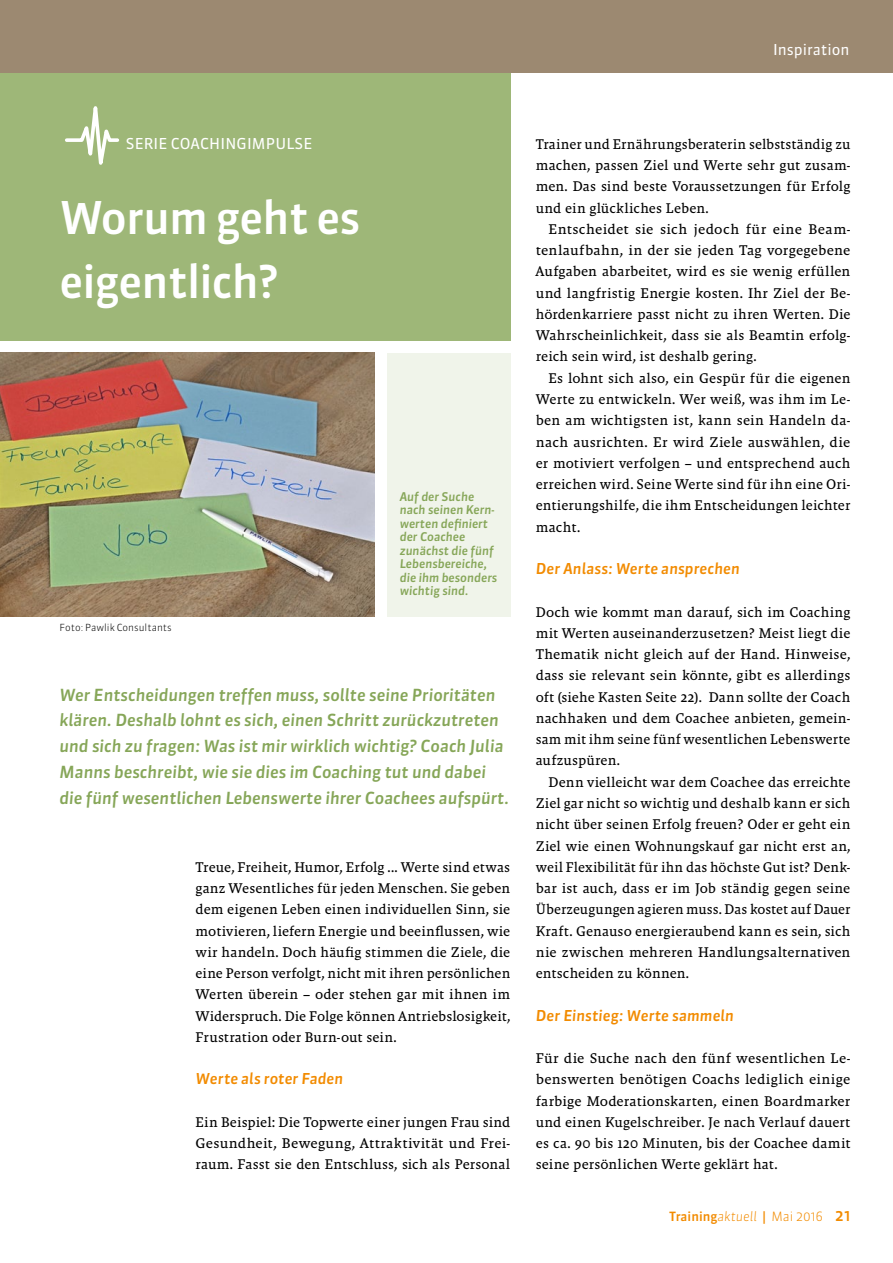
<style>
.page{position:relative;width:893px;height:1263px;background:#fff}
.page>*{position:absolute;margin:0;border:0;box-sizing:border-box;transform-origin:0 0}
.Head{font:500 45px "Sanuk OT";letter-spacing:-.02em;color:#fff}
.Vorspann{font:italic 500 16.65px/25.8px "Sanuk OT";color:#86a658}
.Zwischentitel{font:italic 500 15px "Sanuk OT";letter-spacing:.005em;color:#f28b00}
.Stichzeile{font:15px "Sanuk OT";letter-spacing:.01em;color:#fff}
.Fließtext_ohne_Einzu{font:14.25px/21.3px "Malaga Reg";letter-spacing:.005em;color:#000;text-align:justify}
.Fließtext{font:14.25px/21.3px "Malaga Reg";letter-spacing:.005em;color:#000;text-align:justify}
.t1{font:500 12.75px "Sanuk OT";color:#f28b00}
.BU{font:italic 500 12px/13.5px "Sanuk OT";color:#86a658}
.Quelle{font:300 9.75px "Sanuk OT";color:#000}
.s1{font-weight:300;font-style:italic}
.s2{font-weight:300}
.s3{font-size:15px}
</style>
<div class="page">
<div style="left:0;top:44px;width:510px;height:297px;background:#9eb778"></div>
<img style="left:0;top:353px;width:374px;height:264px">
<div style="left:0;top:0;width:893px;height:72px;background:#9c8971"></div>
<div style="left:387px;top:353px;width:123px;height:264px;background:#f0f4ea"></div>
<svg style="left:65px;top:106px;width:55px;height:59px"></svg>
<p class="Stichzeile" style="left:773px;top:41px;width:78px">Inspiration</p>
<p class="Stichzeile" style="left:126px;top:134px;width:188px">SERIE COACHINGIMPULSE</p>
<p class="Head" style="left:59px;top:190px;width:302px">Worum geht es</p>
<p class="Head" style="left:59px;top:253px;width:221px">eigentlich?</p>
<p class="Quelle" style="left:60px;top:621px;width:114px">Foto: Pawlik Consultants</p>
<p class="BU" style="left:400px;top:490px;width:99px">Auf der Suche nach seinen Kern&shy;werten definiert der Coachee zunächst die fünf<br>Lebensbereiche, die ihm besonders wichtig sind.</p>
<p class="Vorspann" style="left:60px;top:682px;width:451px">Wer Entscheidungen treffen muss, sollte seine Prioritäten klären. Deshalb lohnt es sich, einen Schritt zurückzutreten und sich zu fragen: Was ist mir wirklich wichtig? Coach Julia Manns beschreibt, wie sie dies im Coaching tut und dabei die fünf wesentlichen Lebenswerte ihrer Coachees aufspürt.</p>
<p class="Fließtext_ohne_Einzu" style="left:196px;top:856px;width:316px">Treue, Freiheit, Humor, Erfolg ... Werte sind etwas ganz Wesentliches für jeden Menschen. Sie geben dem eigenen Leben einen individuellen Sinn, sie motivieren, liefern Energie und beeinflussen, wie wir handeln. Doch häufig stimmen die Ziele, die eine Person verfolgt, nicht mit ihren persönlichen Werten überein – oder stehen gar mit ihnen im Widerspruch. Die Folge können Antriebslosigkeit, Frustration oder Burn-out sein.</p>
<p class="Zwischentitel" style="left:196px;top:1069px;width:149px">Werte als roter Faden</p>
<p class="Fließtext_ohne_Einzu" style="left:196px;top:1111px;width:316px">Ein Beispiel: Die Topwerte einer jungen Frau sind Gesundheit, Bewegung, Attraktivität und Frei&shy;raum. Fasst sie den Entschluss, sich als Personal</p>
<p class="Fließtext_ohne_Einzu" style="left:536px;top:133px;width:316px">Trainer und Ernährungsberaterin selbstständig zu machen, passen Ziel und Werte sehr gut zusam&shy;men. Das sind beste Voraussetzungen für Erfolg und ein glückliches Leben.</p>
<p class="Fließtext" style="left:536px;top:218px;width:316px;text-indent:13px">Entscheidet sie sich jedoch für eine Beam&shy;tenlaufbahn, in der sie jeden Tag vorgegebene Aufgaben abarbeitet, wird es sie wenig erfüllen und langfristig Energie kosten. Ihr Ziel der Be&shy;hördenkarriere passt nicht zu ihren Werten. Die Wahrscheinlichkeit, dass sie als Beamtin erfolg&shy;reich sein wird, ist deshalb gering.</p>
<p class="Fließtext" style="left:536px;top:367px;width:316px;text-indent:13px">Es lohnt sich also, ein Gespür für die eigenen Werte zu entwickeln. Wer weiß, was ihm im Le&shy;ben am wichtigsten ist, kann sein Handeln da&shy;nach ausrichten. Er wird Ziele auswählen, die er motiviert verfolgen – und entsprechend auch erreichen wird. Seine Werte sind für ihn eine Ori&shy;entierungshilfe, die ihm Entscheidungen leichter macht.</p>
<p class="Zwischentitel" style="left:536px;top:559px;width:206px">Der Anlass: Werte ansprechen</p>
<p class="Fließtext_ohne_Einzu" style="left:536px;top:601px;width:316px">Doch wie kommt man darauf, sich im Coaching mit Werten auseinanderzusetzen? Meist liegt die Thematik nicht gleich auf der Hand. Hinweise, dass sie relevant sein könnte, gibt es allerdings oft (siehe Kasten Seite 22). Dann sollte der Coach nachhaken und dem Coachee anbieten, gemein&shy;sam mit ihm seine fünf wesentlichen Lebenswerte aufzuspüren.</p>
<p class="Fließtext" style="left:536px;top:771px;width:316px;text-indent:13px">Denn vielleicht war dem Coachee das erreichte Ziel gar nicht so wichtig und deshalb kann er sich nicht über seinen Erfolg freuen? Oder er geht ein Ziel wie einen Wohnungskauf gar nicht erst an, weil Flexibilität für ihn das höchste Gut ist? Denk&shy;bar ist auch, dass er im Job ständig gegen seine Überzeugungen agieren muss. Das kostet auf Dauer Kraft. Genauso energieraubend kann es sein, sich nie zwischen mehreren Handlungsalternativen entscheiden zu können.</p>
<p class="Zwischentitel" style="left:536px;top:1006px;width:200px">Der Einstieg: Werte sammeln</p>
<p class="Fließtext_ohne_Einzu" style="left:536px;top:1047px;width:316px">Für die Suche nach den fünf wesentlichen Le&shy;benswerten benötigen Coachs lediglich einige farbige Moderationskarten, einen Boardmarker und einen Kugelschreiber. Je nach Verlauf dauert es ca. 90 bis 120 Minuten, bis der Coachee damit seine persönlichen Werte geklärt hat.</p>
<p class="t1" style="left:669px;top:1209px;width:183px">Training<span class="s1">aktuell</span> | <span class="s2">Mai 2016</span> <span class="s3">21</span></p>
</div>
